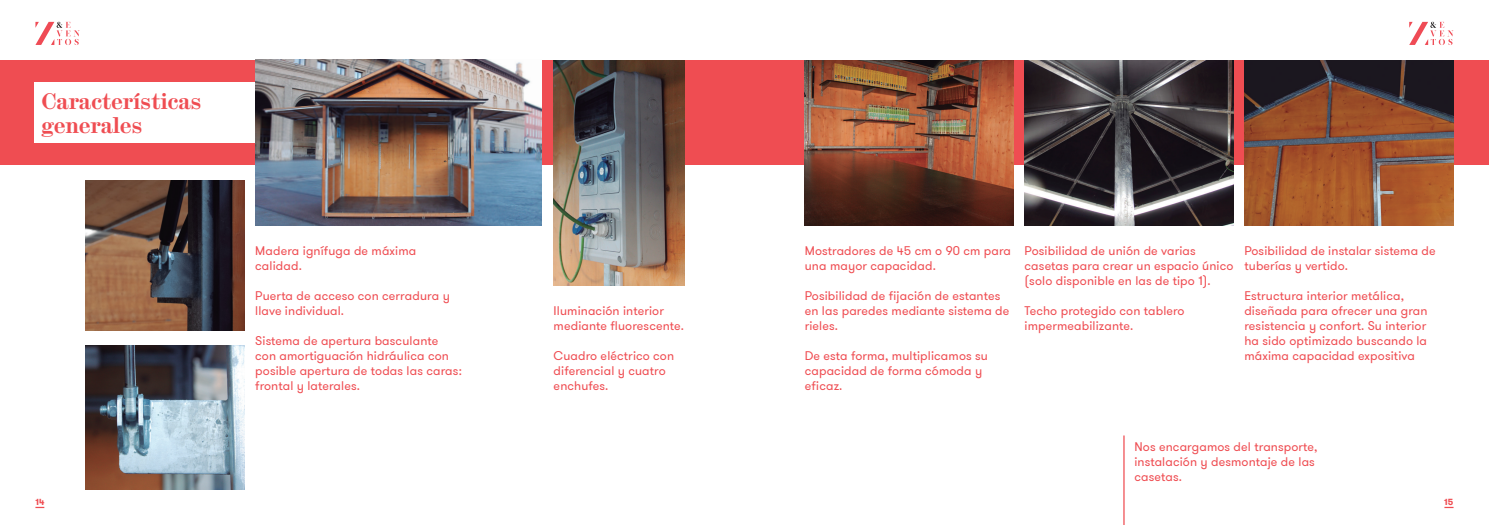
<style>
.page{position:relative;width:1489px;height:525px;background:#fff}
.page>*{position:absolute;margin:0;border:0;box-sizing:border-box;transform-origin:0 0}
.t1{font:700 20px/24px "Scotch Micro";letter-spacing:-.01em;color:#ef4d52}
.t2{font:12.5px/15px "GT Walsheim Pro";letter-spacing:.01em;color:#ef4d52}
.t3{font:700 8.75px "GT Walsheim Pro";color:#ef4d52}
</style>
<div class="page">
<svg style="left:35px;top:506px;width:9px;height:2px"></svg>
<svg style="left:1444px;top:506px;width:9px;height:2px"></svg>
<svg style="left:35px;top:22px;width:45px;height:23px"></svg>
<svg style="left:1409px;top:22px;width:44px;height:23px"></svg>
<div style="left:0;top:60px;width:1488px;height:105px;background:#ef4d52"></div>
<div style="left:34px;top:82px;width:234px;height:61px;background:#fff"></div>
<img style="left:255px;top:59px;width:286px;height:166px">
<img style="left:85px;top:345px;width:159px;height:144px">
<img style="left:85px;top:180px;width:159px;height:150px">
<img style="left:804px;top:61px;width:209px;height:164px">
<img style="left:1024px;top:60px;width:209px;height:165px">
<img style="left:1244px;top:60px;width:209px;height:165px">
<img style="left:553px;top:60px;width:131px;height:225px">
<hr style="left:1123px;top:435px;width:1px;height:89px;background:#ef4d52">
<h1 class="t1" style="left:41px;top:89px;width:161px">Características generales</h1>
<p class="t2" style="left:255px;top:243px;width:162px">Madera ignífuga de máxima calidad.</p>
<p class="t2" style="left:255px;top:288px;width:196px">Puerta de acceso con cerradura y llave individual.</p>
<p class="t2" style="left:255px;top:333px;width:208px">Sistema de apertura basculante con amortiguación hidráulica con posible apertura de todas las caras: frontal y laterales.</p>
<p class="t2" style="left:553px;top:303px;width:132px">Iluminación interior mediante fluorescente.</p>
<p class="t2" style="left:553px;top:348px;width:122px">Cuadro eléctrico con diferencial y cuatro enchufes.</p>
<p class="t2" style="left:804px;top:243px;width:208px">Mostradores de 45 cm o 90 cm para una mayor capacidad.</p>
<p class="t2" style="left:804px;top:288px;width:206px">Posibilidad de fijación de estantes en las paredes mediante sistema de rieles.</p>
<p class="t2" style="left:804px;top:348px;width:185px">De esta forma, multiplicamos su capacidad de forma cómoda y eficaz.</p>
<p class="t2" style="left:1024px;top:243px;width:210px">Posibilidad de unión de varias casetas para crear un espacio único (solo disponible en las de tipo 1).</p>
<p class="t2" style="left:1024px;top:303px;width:161px">Techo protegido con tablero impermeabilizante.</p>
<p class="t2" style="left:1244px;top:243px;width:193px">Posibilidad de instalar sistema de tuberías y vertido.</p>
<p class="t2" style="left:1244px;top:288px;width:185px">Estructura interior metálica, diseñada para ofrecer una gran resistencia y confort. Su interior ha sido optimizado buscando la máxima capacidad expositiva</p>
<p class="t2" style="left:1134px;top:438px;width:185px">Nos encargamos del transporte, instalación y desmontaje de las casetas.</p>
<p class="t3" style="left:35px;top:495px;width:11px">14</p>
<p class="t3" style="left:1443px;top:495px;width:11px">15</p>
</div>
